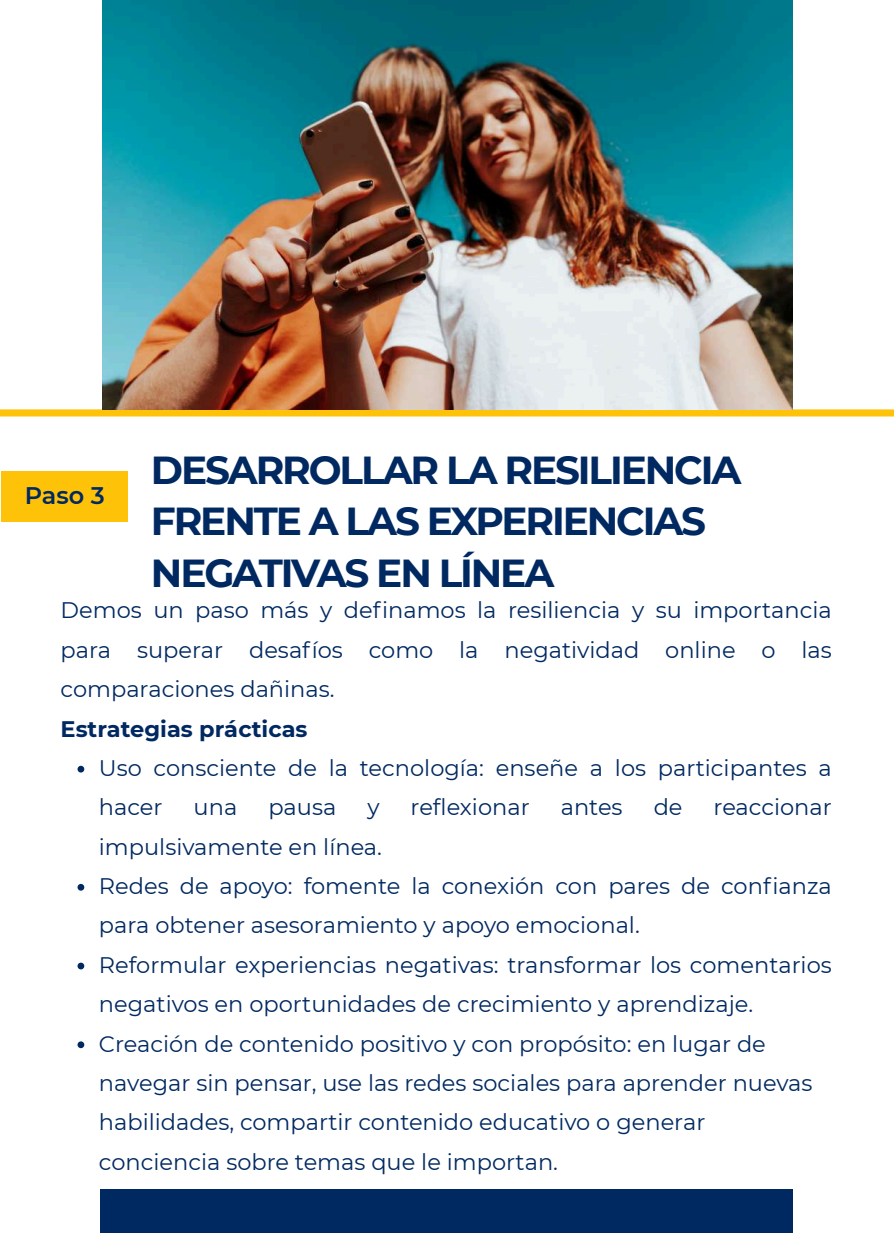
<style>
.page{position:relative;width:894px;height:1233px;background:#fff}
.page>*{position:absolute;margin:0;border:0;box-sizing:border-box;transform-origin:0 0}
.t1{font:700 39px/51.8px "Montserrat";letter-spacing:-.055em;color:#002961}
.t2{font:600 24px "Montserrat";color:#002961}
.t3{font:22.5px/39.3px "Montserrat";color:#002961}
.t4{font:700 22.5px "Montserrat";color:#002961}
</style>
<div class="page">
<svg style="left:0;top:409px;width:893px;height:7px"></svg>
<div style="left:100px;top:1189px;width:692px;height:44px;background:#002961"></div>
<div style="left:1px;top:471px;width:127px;height:51px;background:#fec209"></div>
<img style="left:103px;top:0;width:689px;height:409px">
<svg style="left:77px;top:766px;width:7px;height:7px"></svg>
<svg style="left:77px;top:884px;width:7px;height:7px"></svg>
<svg style="left:77px;top:963px;width:7px;height:6px"></svg>
<svg style="left:77px;top:1041px;width:7px;height:7px"></svg>
<p class="t2" style="left:25px;top:481px;width:81px">Paso 3</p>
<h1 class="t1" style="left:151px;top:444px;width:591px">DESARROLLAR LA RESILIENCIA<br>FRENTE A LAS EXPERIENCIAS<br>NEGATIVAS EN LÍNEA</h1>
<p class="t3" style="left:61px;top:591px;width:772px;text-align:justify">Demos un paso más y definamos la resiliencia y su importancia para superar desafíos como la negatividad online o las comparaciones dañinas.</p>
<p class="t4" style="left:61px;top:715px;width:248px">Estrategias prácticas</p>
<p class="t3" style="left:99px;top:748px;width:734px">Uso consciente de la tecnología: enseñe a los participantes a hacer</p>
<p class="t3" style="left:194px;top:788px;width:45px">una</p>
<p class="t3" style="left:268px;top:788px;width:69px">pausa</p>
<p class="t3" style="left:367px;top:788px;width:14px">y</p>
<p class="t3" style="left:410px;top:788px;width:120px">reflexionar</p>
<p class="t3" style="left:560px;top:788px;width:63px">antes</p>
<p class="t3" style="left:653px;top:788px;width:30px">de</p>
<p class="t3" style="left:713px;top:788px;width:120px">reaccionar</p>
<p class="t3" style="left:99px;top:827px;width:734px">impulsivamente en línea.<br>Redes de apoyo: fomente la conexión con pares de confianza para obtener asesoramiento y apoyo emocional.<br>Reformular experiencias negativas: transformar los comentarios negativos en oportunidades de crecimiento y aprendizaje.<br>Creación de contenido positivo y con propósito: en lugar de navegar sin pensar, use las redes sociales para aprender nuevas habilidades, compartir contenido educativo o generar conciencia sobre temas que le importan.</p>
</div>
